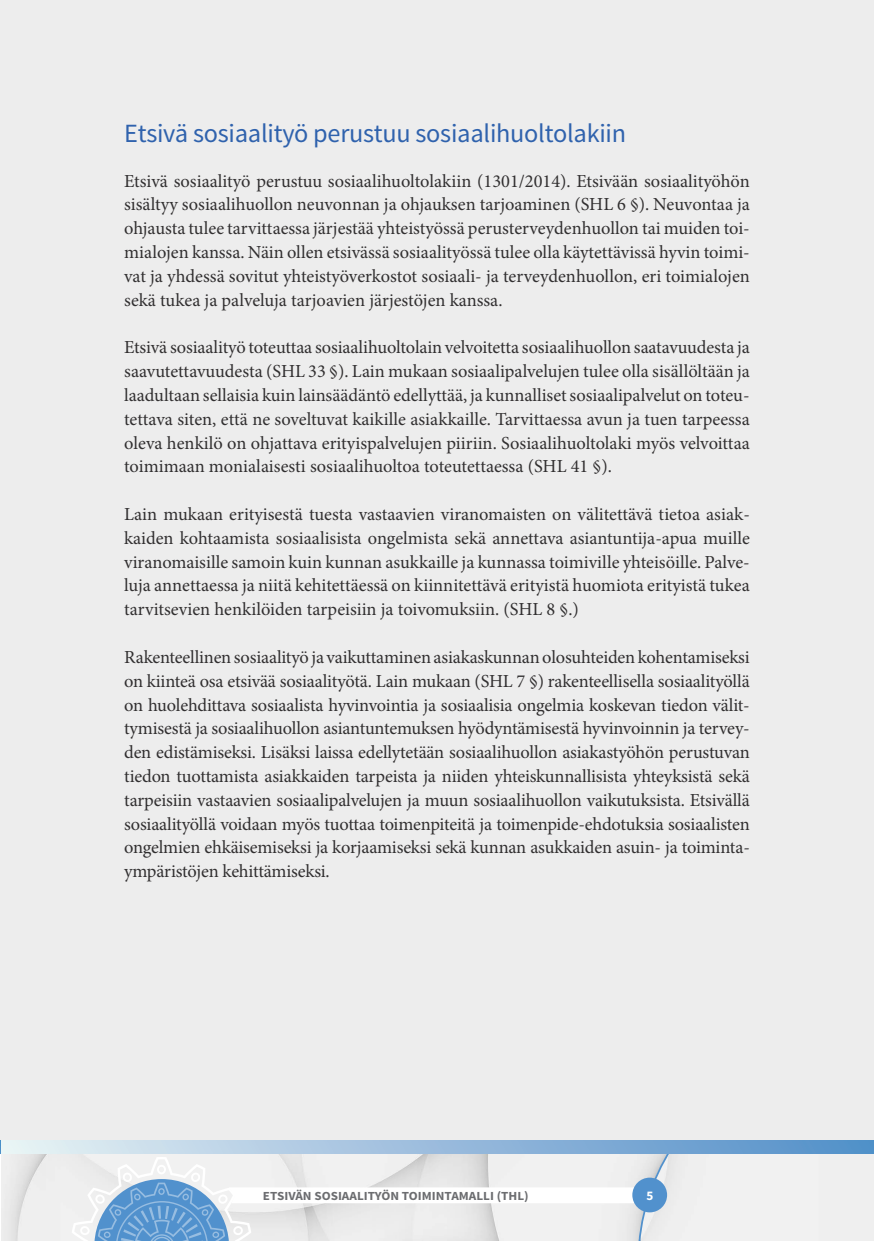
<style>
.page{position:relative;width:874px;height:1241px;background:#fff}
.page>*{position:absolute;margin:0;border:0;box-sizing:border-box;transform-origin:0 0}
.Otsikko_1{font:26.25px "Source Sans Pro";letter-spacing:-.01em;color:#2f62ad}
.Leipis{font:18.38px/23.8px "Minion Pro";letter-spacing:-.005em;color:#312f30;text-align:justify}
.t1{font:700 13.12px "Source Sans Pro";color:#fff}
.t2{font:700 12.42px "Source Sans Pro";color:#6c6d70;scale:1.06 1}
</style>
<div class="page">
<div style="left:0;top:0;width:873px;height:1146px;background:#ededed"></div>
<div style="left:0;top:1153px;width:873px;height:87px;background:#efefef"></div>
<svg style="left:72px;top:1153px;width:601px;height:88px"></svg>
<div style="left:632px;top:1177px;width:34px;height:35px;background:#5191cd;border-radius:50%"></div>
<svg style="left:2px;top:1140px;width:871px;height:13px;background:#9bbddd"></svg>
<svg style="left:0;top:1140px;width:1px;height:13px"></svg>
<h2 class="Otsikko_1" style="left:124px;top:117px;width:503px">Etsivä sosiaalityö perustuu sosiaalihuoltolakiin</h2>
<p class="Leipis" style="left:124px;top:169px;width:627px">Etsivä sosiaalityö perustuu sosiaalihuoltolakiin (1301/2014). Etsivään sosiaalityöhön sisältyy sosiaalihuollon neuvonnan ja ohjauksen tarjoaminen (SHL 6 §). Neuvontaa ja ohjausta tulee tarvittaessa järjestää yhteistyössä perusterveydenhuollon tai muiden toi&shy;mialojen kanssa. Näin ollen etsivässä sosiaalityössä tulee olla käytettävissä hyvin toimi&shy;vat ja yhdessä sovitut yhteistyöverkostot sosiaali- ja terveydenhuollon, eri toimialojen sekä tukea ja palveluja tarjoavien järjestöjen kanssa.</p>
<p class="Leipis" style="left:124px;top:335px;width:627px">Etsivä sosiaalityö toteuttaa sosiaalihuoltolain velvoitetta sosiaalihuollon saatavuudesta ja saavutettavuudesta (SHL 33 §). Lain mukaan sosiaalipalvelujen tulee olla sisällöltään ja laadultaan sellaisia kuin lainsäädäntö edellyttää, ja kunnalliset sosiaalipalvelut on toteu&shy;tettava siten, että ne soveltuvat kaikille asiakkaille. Tarvittaessa avun ja tuen tarpeessa oleva henkilö on ohjattava erityispalvelujen piiriin. Sosiaalihuoltolaki myös velvoittaa toimimaan monialaisesti sosiaalihuoltoa toteutettaessa (SHL 41 §).</p>
<p class="Leipis" style="left:124px;top:502px;width:627px">Lain mukaan erityisestä tuesta vastaavien viranomaisten on välitettävä tietoa asiak&shy;kaiden kohtaamista sosiaalisista ongelmista sekä annettava asiantuntija-apua muille viranomaisille samoin kuin kunnan asukkaille ja kunnassa toimiville yhteisöille. Palve&shy;luja annettaessa ja niitä kehitettäessä on kiinnitettävä erityistä huomiota erityistä tukea tarvitsevien henkilöiden tarpeisiin ja toivomuksiin. (SHL 8 §.)</p>
<p class="Leipis" style="left:124px;top:645px;width:627px">Rakenteellinen sosiaalityö ja vaikuttaminen asiakaskunnan olosuhteiden kohentamiseksi on kiinteä osa etsivää sosiaalityötä. Lain mukaan (SHL 7 §) rakenteellisella sosiaalityöllä on huolehdittava sosiaalista hyvinvointia ja sosiaalisia ongelmia koskevan tiedon välit&shy;tymisestä ja sosiaalihuollon asiantuntemuksen hyödyntämisestä hyvinvoinnin ja tervey&shy;den edistämiseksi. Lisäksi laissa edellytetään sosiaalihuollon asiakastyöhön perustuvan tiedon tuottamista asiakkaiden tarpeista ja niiden yhteiskunnallisista yhteyksistä sekä tarpeisiin vastaavien sosiaalipalvelujen ja muun sosiaalihuollon vaikutuksista. Etsivällä sosiaalityöllä voidaan myös tuottaa toimenpiteitä ja toimenpide-ehdotuksia sosiaalisten ongelmien ehkäisemiseksi ja korjaamiseksi sekä kunnan asukkaiden asuin- ja toiminta&shy;ympäristöjen kehittämiseksi.</p>
<p class="t2" style="left:263px;top:1187px;width:252px">ETSIVÄN SOSIAALITYÖN TOIMINTAMALLI (THL)</p>
<p class="t1" style="left:646px;top:1186px;width:8px">5</p>
</div>
